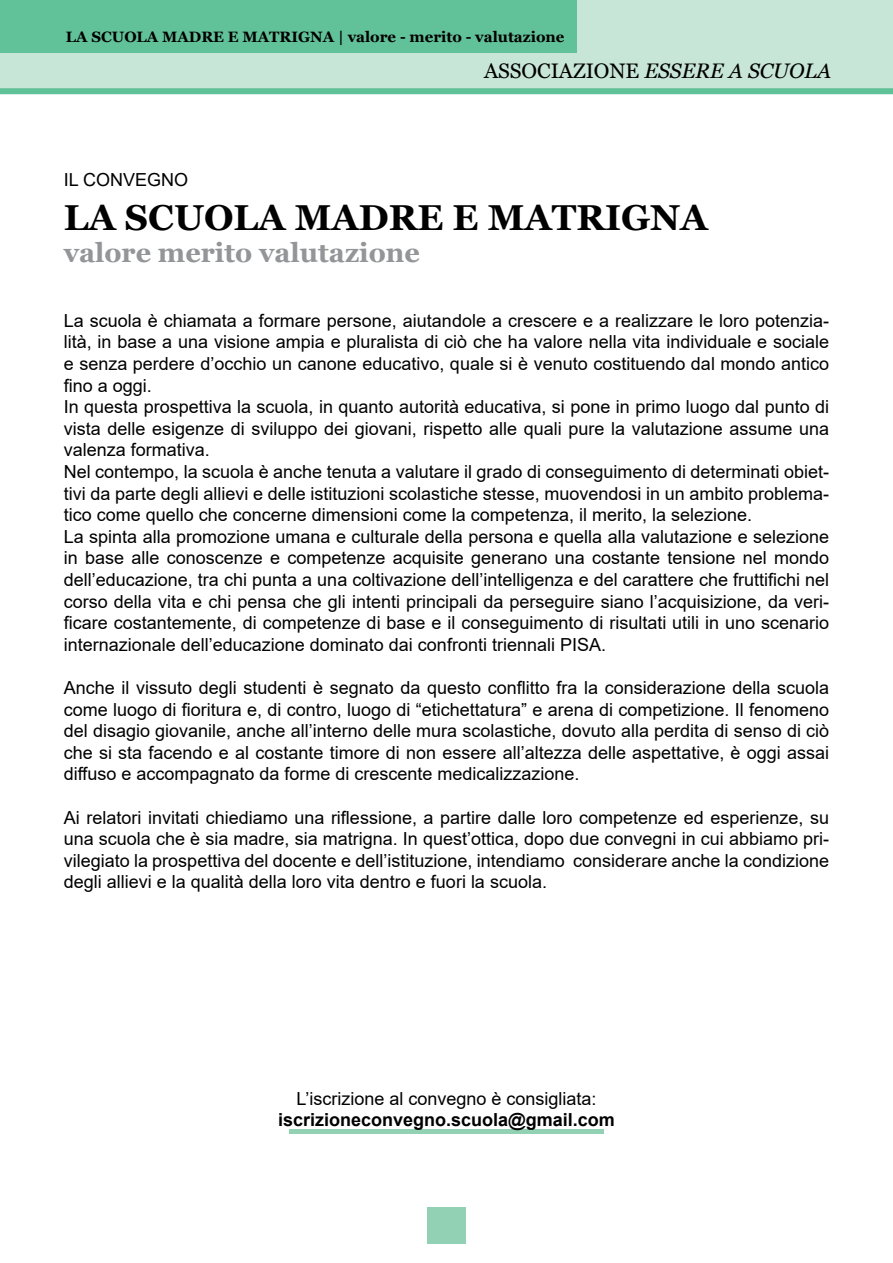
<style>
.page{position:relative;width:893px;height:1263px;background:#fff}
.page>*{position:absolute;margin:0;border:0;box-sizing:border-box;transform-origin:0 0}
.t1{font:700 36px "Georgia";color:#000}
.t2{font:700 27px "Georgia";color:#939598}
.t3{font:italic 21px "Georgia";color:#000}
.t4{font:18px/21.6px "Arial";color:#000;text-align:justify}
.t5{font:700 18px "Arial";color:#000}
.t6{font:700 15px "Georgia";color:#000}
.s1{font-style:normal}
</style>
<div class="page">
<div style="left:427px;top:1208px;width:39px;height:36px;background:#93d1b4"></div>
<hr style="left:289px;top:1129px;width:315px;height:4px;background:#93d1b4">
<div style="left:0;top:0;width:893px;height:91px;background:#c8e6d7"></div>
<div style="left:0;top:0;width:576px;height:52px;background:#61c199"></div>
<div style="left:0;top:88px;width:893px;height:6px;background:#61c199"></div>
<p class="t6" style="left:66px;top:27px;width:500px">LA SCUOLA MADRE E MATRIGNA | valore - merito - valutazione</p>
<p class="t3" style="left:484px;top:58px;width:349px"><span class="s1">ASSOCIAZIONE</span> ESSERE A SCUOLA</p>
<p class="t4" style="left:64px;top:169px;width:126px">IL CONVEGNO</p>
<h1 class="t1" style="left:64px;top:194px;width:645px">LA SCUOLA MADRE E MATRIGNA</h1>
<h2 class="t2" style="left:64px;top:235px;width:358px">valore merito valutazione</h2>
<p class="t4" style="left:64px;top:310px;width:767px;text-align:left">La scuola è chiamata a formare persone, aiutandole a crescere e a realizzare le loro potenzia&shy;lità, in base a una visione ampia e pluralista di ciò che ha valore nella vita individuale e sociale e senza perdere d’occhio un canone educativo, quale si è venuto costituendo dal mondo antico fino a oggi.<br>In questa prospettiva la scuola, in quanto autorità educativa, si pone in primo luogo dal punto di vista delle esigenze di sviluppo dei giovani, rispetto alle quali pure la valutazione assume una valenza formativa.<br>Nel contempo, la scuola è anche tenuta a valutare il grado di conseguimento di determinati obiet&shy;tivi da parte degli allievi e delle istituzioni scolastiche stesse, muovendosi in un ambito problema&shy;tico come quello che concerne dimensioni come la competenza, il merito, la selezione.<br>La spinta alla promozione umana e culturale della persona e quella alla valutazione e selezione in base alle conoscenze e competenze acquisite generano una costante tensione nel mondo dell’educazione, tra chi punta a una coltivazione dell’intelligenza e del carattere che fruttifichi nel corso della vita e chi pensa che gli intenti principali da perseguire siano l’acquisizione, da veri&shy;ficare costantemente, di competenze di base e il conseguimento di risultati utili in uno scenario internazionale dell’educazione dominato dai confronti triennali PISA.</p>
<p class="t4" style="left:64px;top:677px;width:767px">Anche il vissuto degli studenti è segnato da questo conflitto fra la considerazione della scuola come luogo di fioritura e, di contro, luogo di “etichettatura” e arena di competizione. Il fenomeno del disagio giovanile, anche all’interno delle mura scolastiche, dovuto alla perdita di senso di ciò che si sta facendo e al costante timore di non essere all’altezza delle aspettative, è oggi assai diffuso e accompagnato da forme di crescente medicalizzazione.</p>
<p class="t4" style="left:64px;top:806px;width:767px">Ai relatori invitati chiediamo una riflessione, a partire dalle loro competenze ed esperienze, su una scuola che è sia madre, sia matrigna. In quest’ottica, dopo due convegni in cui abbiamo pri&shy;vilegiato la prospettiva del docente e dell’istituzione, intendiamo considerare anche la condizione degli allievi e la qualità della loro vita dentro e fuori la scuola.</p>
<p class="t4" style="left:296px;top:1087px;width:302px">L’iscrizione al convegno è consigliata:</p>
<p class="t5" style="left:278px;top:1107px;width:338px">iscrizioneconvegno.scuola@gmail.com</p>
</div>
